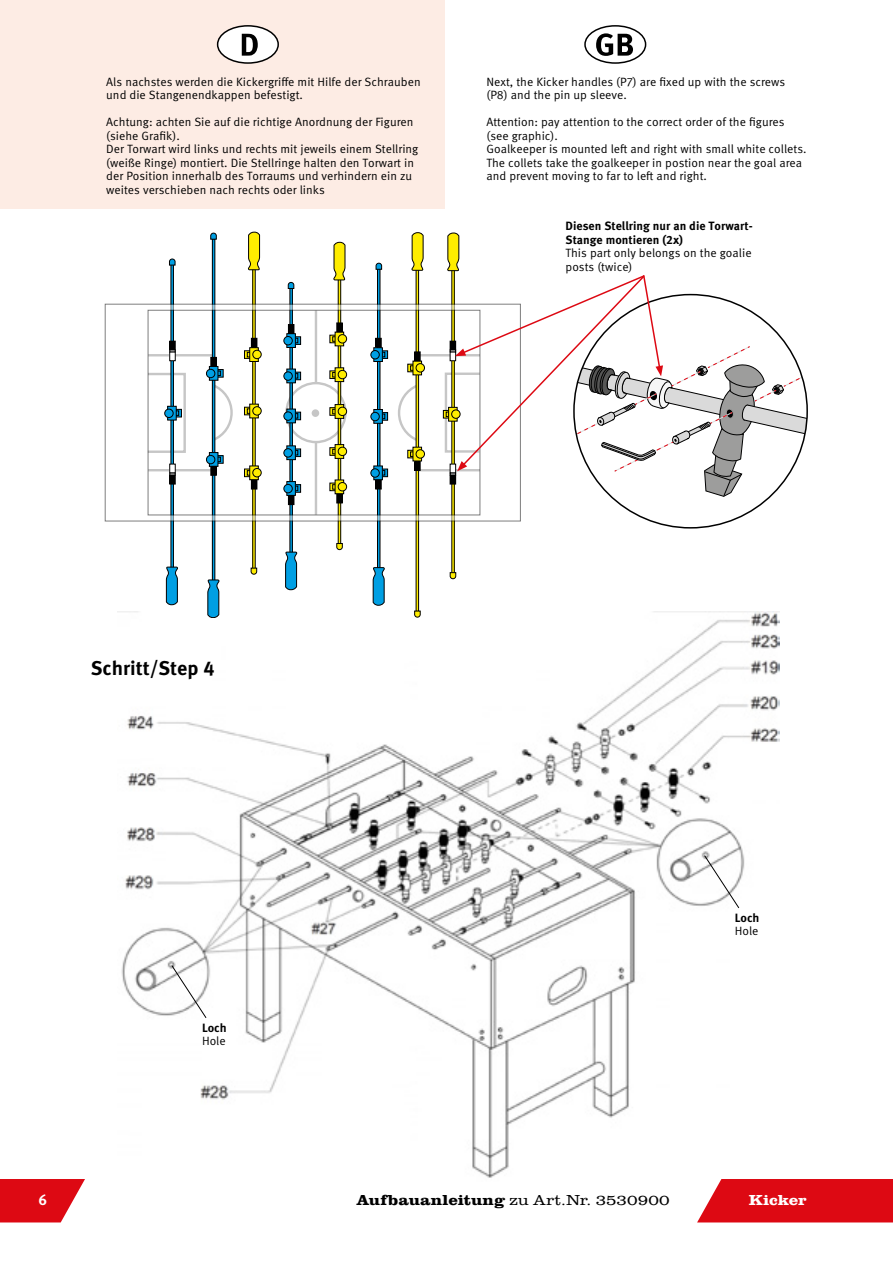
<style>
.page{position:relative;width:893px;height:1263px;background:#fff}
.page>*{position:absolute;margin:0;border:0;box-sizing:border-box;transform-origin:0 0}
.t1{font:700 19.8px "Meta Pro";color:#000}
.t2{font:300 15px "Clarendon URW";letter-spacing:.005em;color:#000;scale:1.15 1}
.t3{font:700 15px "Clarendon URW";letter-spacing:-.005em;color:#fff;scale:1.15 1}
.t4{font:700 15px "Meta Pro";color:#fff}
.t5{font:12px/13.5px "Meta Pro Norm";color:#000}
.t6{font:700 12px/13.5px "Meta Pro";color:#000}
.s1{font-weight:700}
</style>
<div class="page">
<div style="left:697px;top:1179px;width:196px;height:43px;background:#dd0913"></div>
<svg style="left:0;top:1179px;width:85px;height:43px;background:#e12b34"></svg>
<img style="left:121px;top:612px;width:659px;height:569px">
<div style="left:0;top:0;width:445px;height:208px;background:#fdece4"></div>
<div style="left:218px;top:26px;width:60px;height:37px;background:#fff;border-radius:50%"></div>
<div style="left:217px;top:25px;width:62px;height:39px;border:2px solid #000;border-radius:50%"></div>
<svg style="left:242px;top:34px;width:16px;height:22px"></svg>
<div style="left:584px;top:25px;width:62px;height:39px;border:2px solid #000;border-radius:50%"></div>
<svg style="left:596px;top:33px;width:37px;height:23px"></svg>
<div style="left:451px;top:268px;width:4px;height:306px;border:1px solid #000"></div>
<div style="left:416px;top:268px;width:3px;height:344px;border:1px solid #000"></div>
<div style="left:377px;top:268px;width:3px;height:301px;border:1px solid #000"></div>
<div style="left:338px;top:278px;width:3px;height:266px;border:1px solid #000"></div>
<svg style="left:450px;top:572px;width:6px;height:7px"></svg>
<svg style="left:375px;top:263px;width:7px;height:7px"></svg>
<svg style="left:372px;top:567px;width:13px;height:39px"></svg>
<svg style="left:333px;top:242px;width:13px;height:39px"></svg>
<svg style="left:411px;top:232px;width:13px;height:39px"></svg>
<svg style="left:414px;top:610px;width:7px;height:8px"></svg>
<svg style="left:336px;top:543px;width:7px;height:7px"></svg>
<div style="left:171px;top:263px;width:3px;height:306px;border:1px solid #000"></div>
<div style="left:212px;top:239px;width:3px;height:343px;border:1px solid #000"></div>
<div style="left:252px;top:269px;width:4px;height:300px;border:1px solid #000"></div>
<div style="left:290px;top:288px;width:3px;height:266px;border:1px solid #000"></div>
<svg style="left:169px;top:258px;width:7px;height:8px"></svg>
<svg style="left:250px;top:567px;width:7px;height:8px"></svg>
<svg style="left:248px;top:232px;width:12px;height:39px"></svg>
<svg style="left:285px;top:551px;width:12px;height:39px"></svg>
<svg style="left:207px;top:579px;width:13px;height:39px"></svg>
<svg style="left:166px;top:566px;width:12px;height:39px"></svg>
<svg style="left:210px;top:232px;width:7px;height:8px"></svg>
<svg style="left:288px;top:282px;width:6px;height:7px"></svg>
<svg style="left:105px;top:304px;width:416px;height:217px"></svg>
<div style="left:415px;top:462px;width:5px;height:8px;background:#000"></div>
<div style="left:414px;top:461px;width:6px;height:10px;border:1px solid #000"></div>
<div style="left:415px;top:352px;width:5px;height:9px;background:#000"></div>
<div style="left:414px;top:352px;width:6px;height:9px;border:1px solid #000"></div>
<div style="left:376px;top:338px;width:5px;height:9px;background:#000"></div>
<div style="left:375px;top:338px;width:7px;height:9px;border:1px solid #000"></div>
<div style="left:376px;top:480px;width:5px;height:9px;background:#000"></div>
<div style="left:375px;top:480px;width:7px;height:9px;border:1px solid #000"></div>
<div style="left:337px;top:494px;width:5px;height:9px;background:#000"></div>
<div style="left:336px;top:494px;width:7px;height:9px;border:1px solid #000"></div>
<div style="left:337px;top:323px;width:5px;height:9px;background:#000"></div>
<div style="left:336px;top:323px;width:7px;height:9px;border:1px solid #000"></div>
<div style="left:288px;top:496px;width:6px;height:9px;background:#000"></div>
<div style="left:288px;top:495px;width:6px;height:10px;border:1px solid #000"></div>
<div style="left:288px;top:325px;width:6px;height:8px;background:#000"></div>
<div style="left:288px;top:324px;width:6px;height:10px;border:1px solid #000"></div>
<div style="left:251px;top:338px;width:6px;height:9px;background:#000"></div>
<div style="left:251px;top:480px;width:6px;height:9px;background:#000"></div>
<div style="left:211px;top:466px;width:5px;height:9px;background:#000"></div>
<div style="left:210px;top:466px;width:7px;height:10px;border:1px solid #000"></div>
<div style="left:211px;top:357px;width:5px;height:9px;background:#000"></div>
<div style="left:210px;top:357px;width:7px;height:10px;border:1px solid #000"></div>
<div style="left:170px;top:475px;width:5px;height:9px;background:#000"></div>
<div style="left:169px;top:475px;width:7px;height:9px;border:1px solid #000"></div>
<div style="left:170px;top:341px;width:5px;height:9px;background:#000"></div>
<div style="left:169px;top:341px;width:7px;height:9px;border:1px solid #000"></div>
<div style="left:170px;top:352px;width:5px;height:9px;background:#fff"></div>
<div style="left:169px;top:351px;width:7px;height:10px;border:1px solid #000"></div>
<div style="left:170px;top:464px;width:5px;height:9px;background:#fff"></div>
<div style="left:169px;top:464px;width:7px;height:9px;border:1px solid #000"></div>
<svg style="left:169px;top:473px;width:7px;height:2px"></svg>
<svg style="left:169px;top:350px;width:7px;height:2px"></svg>
<svg style="left:446px;top:232px;width:361px;height:265px"></svg>
<svg style="left:704px;top:854px;width:36px;height:55px"></svg>
<svg style="left:171px;top:964px;width:36px;height:55px"></svg>
<p class="t5" style="left:106px;top:74px;width:316px">Als nachstes werden die Kickergriffe mit Hilfe der Schrauben und die Stangenendkappen befestigt.</p>
<p class="t5" style="left:106px;top:114px;width:314px">Achtung: achten Sie auf die richtige Anordnung der Figuren (siehe Grafik).<br>Der Torwart wird links und rechts mit jeweils einem Stellring (weiße Ringe) montiert. Die Stellringe halten den Torwart in der Position innerhalb des Torraums und verhindern ein zu weites verschieben nach rechts oder links</p>
<p class="t5" style="left:486px;top:74px;width:300px">Next, the Kicker handles (P7) are fixed up with the screws (P8) and the pin up sleeve.</p>
<p class="t5" style="left:486px;top:114px;width:322px">Attention: pay attention to the correct order of the figures (see graphic).<br>Goalkeeper is mounted left and right with small white collets.<br>The collets take the goalkeeper in postion near the goal area and prevent moving to far to left and right.</p>
<p class="t6" style="left:566px;top:218px;width:189px">Diesen Stellring nur an die Torwart-<br>Stange montieren (2x)</p>
<p class="t5" style="left:566px;top:245px;width:188px">This part only belongs on the goalie posts (twice)</p>
<h1 class="t1" style="left:91px;top:652px;width:125px">Schritt/Step 4</h1>
<p class="t6" style="left:202px;top:1020px;width:26px">Loch</p>
<p class="t5" style="left:202px;top:1033px;width:25px">Hole</p>
<p class="t6" style="left:735px;top:910px;width:26px">Loch</p>
<p class="t5" style="left:735px;top:923px;width:25px">Hole</p>
<p class="t4" style="left:38px;top:1188px;width:10px">6</p>
<p class="t2" style="left:357px;top:1190px;width:274px"><span class="s1">Aufbauanleitung</span> zu Art.Nr. 3530900</p>
<p class="t3" style="left:749px;top:1189px;width:52px">Kicker</p>
</div>
